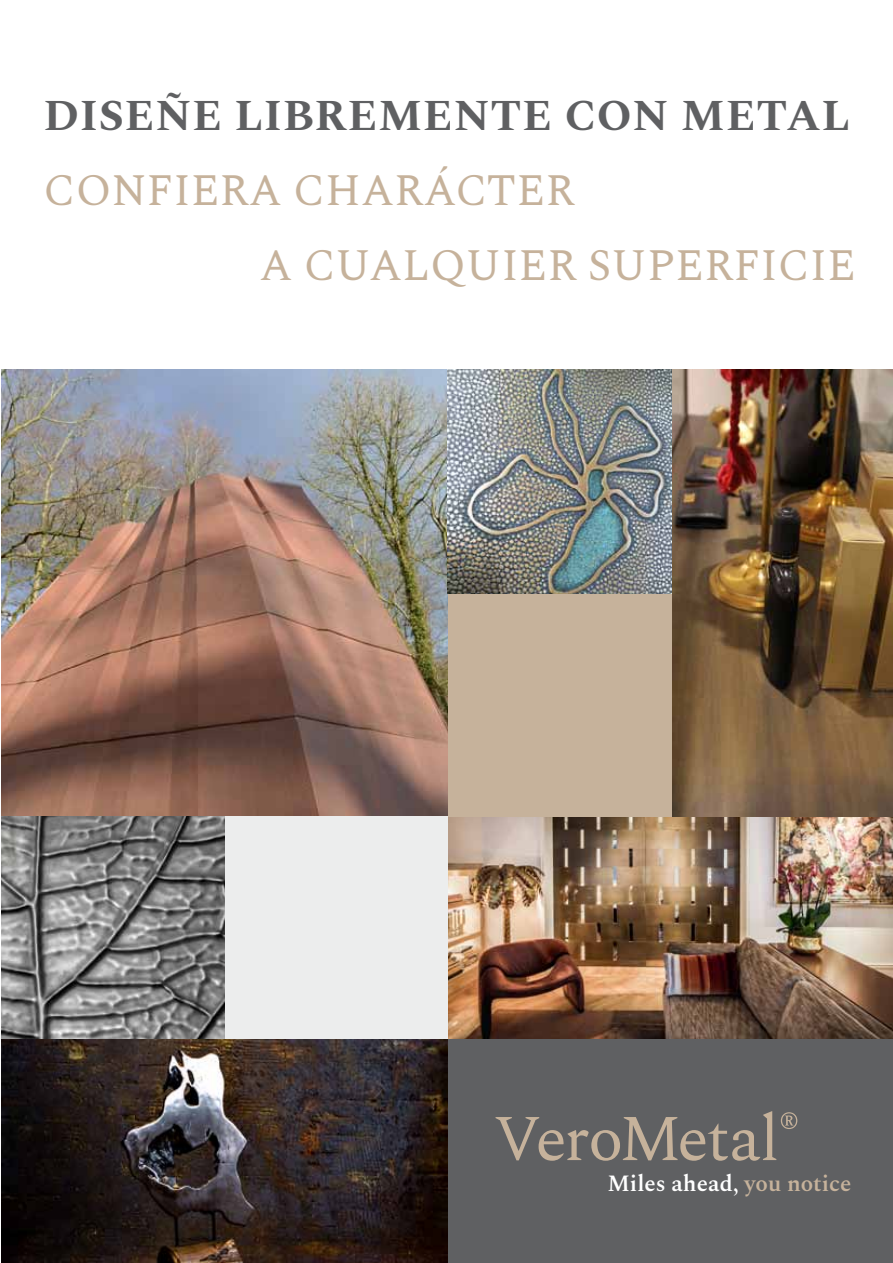
<style>
.page{position:relative;width:893px;height:1263px;background:#fff}
.page>*{position:absolute;margin:0;border:0;box-sizing:border-box;transform-origin:0 0}
.t1{font:44.25px/75px "Spectral";color:#c6b29b}
.t2{font:700 44.25px "Spectral";letter-spacing:.015em;color:#5f6062}
.t3{font:600 22.95px "Spectral";color:#fff}
.s1{color:#c6b29b}
</style>
<div class="page">
<img style="left:1px;top:370px;width:447px;height:446px">
<img style="left:448px;top:816px;width:445px;height:223px">
<div style="left:448px;top:1039px;width:445px;height:224px;background:#5f6062"></div>
<img style="left:671px;top:370px;width:222px;height:446px">
<div style="left:448px;top:593px;width:223px;height:223px;background:#c6b29b"></div>
<div style="left:225px;top:816px;width:223px;height:223px;background:#eceded"></div>
<img style="left:1px;top:816px;width:224px;height:223px">
<svg style="left:496px;top:1111px;width:301px;height:50px"></svg>
<img style="left:448px;top:370px;width:223px;height:223px">
<img style="left:1px;top:1039px;width:447px;height:224px">
<p class="t2" style="left:44px;top:83px;width:808px">DISEÑE LIBREMENTE CON METAL</p>
<p class="t1" style="left:260px;top:149px;width:598px;text-indent:-216px">CONFIERA CHARÁCTER<br>A CUALQUIER SUPERFICIE</p>
<p class="t3" style="left:607px;top:1166px;width:246px">Miles ahead, <span class="s1">you notice</span></p>
</div>
